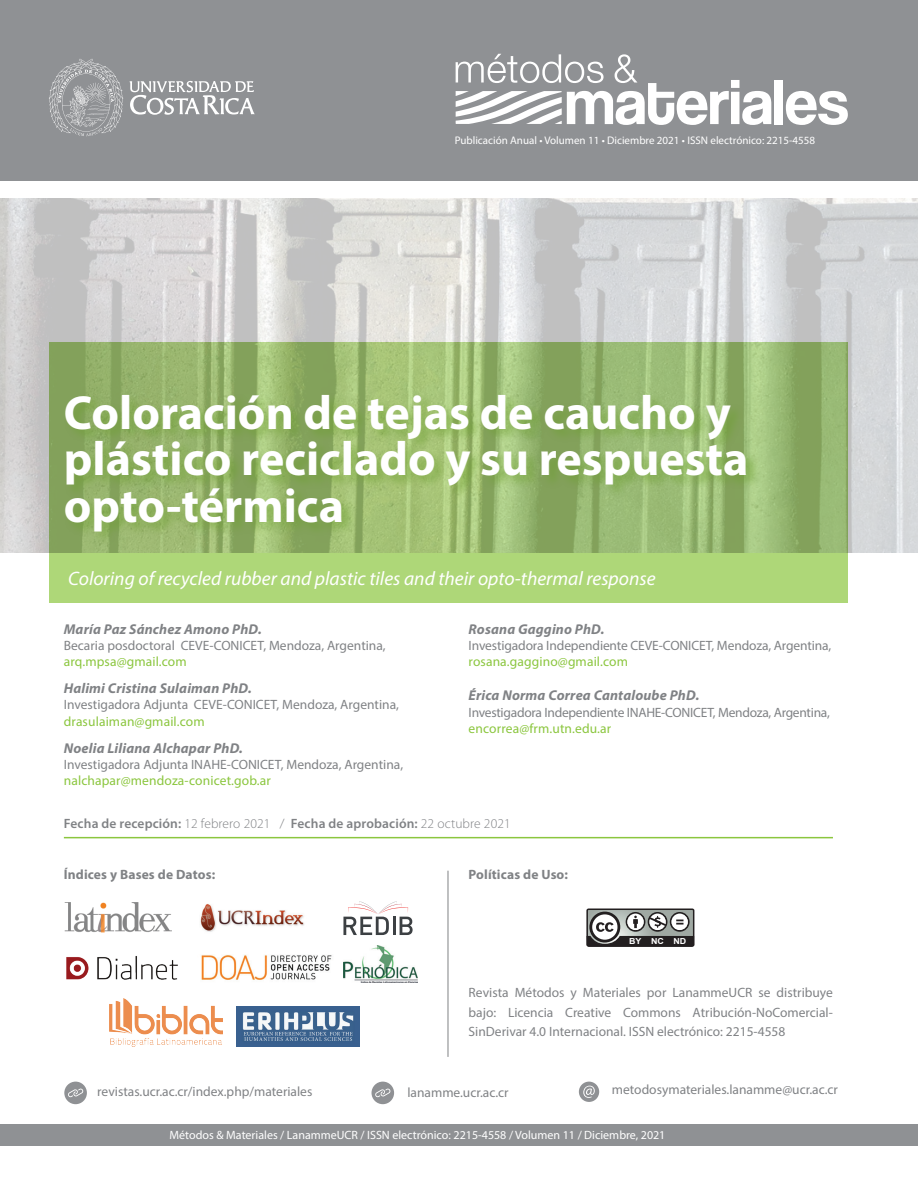
<style>
.page{position:relative;width:918px;height:1188px;background:#fff}
.page>*{position:absolute;margin:0;border:0;box-sizing:border-box;transform-origin:0 0}
.t1{font:700 48px/46.5px "Myriad Pro";color:#fff}
.t2{font:italic 19.5px "Myriad Pro";color:#fff}
.t3{font:italic 700 14.25px "Myriad Pro";letter-spacing:.01em;color:#808285}
.t4{font:13.5px/19.5px "Myriad Pro";color:#808285;text-align:justify}
.t5{font:13.5px "Myriad Pro";letter-spacing:.01em;color:#8bc63e}
.t6{font:600 13.5px "Myriad Pro";letter-spacing:.01em;color:#808285}
.t7{font:13.5px "Myriad Pro";letter-spacing:-.02em;color:#808285}
.t8{font:700 13.5px "Myriad Pro";letter-spacing:.01em;color:#808285}
.t9{font:12px "Myriad Pro";color:#fff}
.t10{font:10.95px "Myriad Pro";color:#fff}
.t11{font:700 8.25px "Arial";color:#fff;scale:1.07 1}
.s1{font-weight:300}
</style>
<div class="page">
<div style="left:0;top:0;width:918px;height:180px;background:#8f9194"></div>
<svg style="left:130px;top:81px;width:125px;height:34px"></svg>
<svg style="left:49px;top:59px;width:74px;height:77px"></svg>
<hr style="left:448px;top:871px;width:1px;height:186px;background:#808285">
<div style="left:775px;top:80px;width:8px;height:44px;background:#fff"></div>
<svg style="left:786px;top:91px;width:62px;height:34px"></svg>
<svg style="left:456px;top:54px;width:315px;height:71px"></svg>
<div style="left:586px;top:909px;width:108px;height:38px;border:2px solid #231f20"></div>
<svg style="left:586px;top:912px;width:109px;height:35px"></svg>
<svg style="left:343px;top:901px;width:70px;height:34px"></svg>
<img style="left:66px;top:956px;width:112px;height:24px">
<img style="left:201px;top:955px;width:131px;height:25px">
<img style="left:200px;top:904px;width:104px;height:28px">
<img style="left:64px;top:902px;width:108px;height:31px">
<img style="left:343px;top:945px;width:75px;height:38px">
<div style="left:0;top:1124px;width:918px;height:22px;background:#8f9194"></div>
<div style="left:579px;top:1082px;width:20px;height:20px;background:#8f9194;border-radius:50%"></div>
<svg style="left:583px;top:1086px;width:12px;height:12px"></svg>
<div style="left:372px;top:1082px;width:22px;height:22px;background:#8f9194;border-radius:50%"></div>
<svg style="left:375px;top:1089px;width:16px;height:8px"></svg>
<div style="left:64px;top:1082px;width:23px;height:22px;background:#8f9194;border-radius:50%"></div>
<svg style="left:68px;top:1089px;width:15px;height:8px"></svg>
<img style="left:109px;top:999px;width:113px;height:48px">
<img style="left:236px;top:1006px;width:124px;height:41px">
<div style="left:49px;top:342px;width:799px;height:260px;background:#aed778"></div>
<img style="left:0;top:198px;width:918px;height:354px">
<hr style="left:64px;top:837px;width:769px;height:1px;background:#8bc63e">
<div style="left:64px;top:393px;width:697px;height:153px;background:#6c9e2f;opacity:.55"></div>
<p class="t10" style="left:455px;top:134px;width:362px">Publicación Anual • Volumen 11 • Diciembre 2021 • ISSN electrónico: 2215-4558</p>
<h1 class="t1" style="left:64px;top:388px;width:686px">Coloración de tejas de caucho y plástico reciclado y su respuesta opto-térmica</h1>
<h2 class="t2" style="left:68px;top:566px;width:589px">Coloring of recycled rubber and plastic tiles and their opto-thermal response</h2>
<p class="t3" style="left:64px;top:620px;width:200px">María Paz Sánchez Amono PhD.</p>
<p class="t4" style="left:64px;top:635px;width:323px">Becaria posdoctoral CEVE-CONICET, Mendoza, Argentina,</p>
<p class="t5" style="left:64px;top:653px;width:124px">arq.mpsa@gmail.com</p>
<p class="t3" style="left:64px;top:679px;width:190px">Halimi Cristina Sulaiman PhD.</p>
<p class="t4" style="left:64px;top:695px;width:337px">Investigadora Adjunta CEVE-CONICET, Mendoza, Argentina,</p>
<p class="t5" style="left:64px;top:713px;width:142px">drasulaiman@gmail.com</p>
<p class="t3" style="left:64px;top:738px;width:181px">Noelia Liliana Alchapar PhD.</p>
<p class="t4" style="left:64px;top:754px;width:341px">Investigadora Adjunta INAHE-CONICET, Mendoza, Argentina,</p>
<p class="t5" style="left:64px;top:772px;width:209px">nalchapar@mendoza-conicet.gob.ar</p>
<p class="t3" style="left:469px;top:620px;width:137px">Rosana Gaggino PhD.</p>
<p class="t4" style="left:469px;top:635px;width:364px">Investigadora Independiente CEVE-CONICET, Mendoza, Argentina,</p>
<p class="t5" style="left:469px;top:653px;width:161px">rosana.gaggino@gmail.com</p>
<p class="t3" style="left:469px;top:686px;width:232px">Érica Norma Correa Cantaloube PhD.</p>
<p class="t7" style="left:469px;top:704px;width:363px">Investigadora Independiente INAHE-CONICET, Mendoza, Argentina,</p>
<p class="t5" style="left:469px;top:720px;width:144px">encorrea@frm.utn.edu.ar</p>
<p class="t6" style="left:64px;top:815px;width:448px">Fecha de recepción: <span class="s1">12 febrero 2021 /</span> Fecha de aprobación: <span class="s1">22 octubre 2021</span></p>
<p class="t8" style="left:64px;top:865px;width:153px">Índices y Bases de Datos:</p>
<p class="t8" style="left:469px;top:865px;width:101px">Políticas de Uso:</p>
<p class="t11" style="left:629px;top:936px;width:55px">BY NC ND</p>
<p class="t4" style="left:469px;top:983px;width:366px">Revista Métodos y Materiales por LanammeUCR se distribuye bajo: Licencia Creative Commons Atribución-NoComercial-SinDerivar 4.0 Internacional. ISSN electrónico: 2215-4558</p>
<p class="t4" style="left:97px;top:1081px;width:217px">revistas.ucr.ac.cr/index.php/materiales</p>
<p class="t4" style="left:407px;top:1082px;width:103px">lanamme.ucr.ac.cr</p>
<p class="t4" style="left:612px;top:1080px;width:228px">metodosymateriales.lanamme@ucr.ac.cr</p>
<p class="t9" style="left:170px;top:1128px;width:497px">Métodos &amp; Materiales / LanammeUCR / ISSN electrónico: 2215-4558 / Volumen 11 / Diciembre, 2021</p>
</div>
